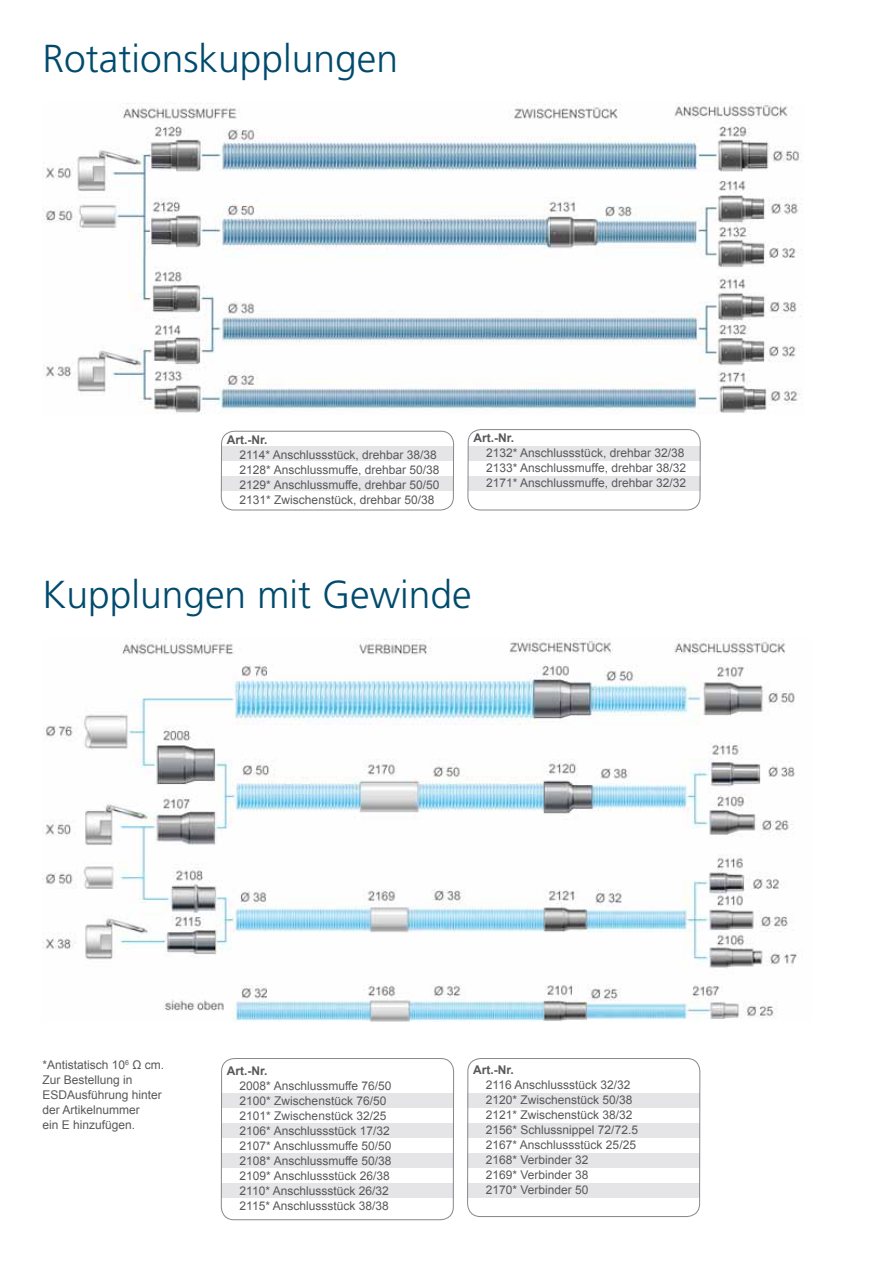
<style>
.page{position:relative;width:893px;height:1263px;background:#fff}
.page>*{position:absolute;margin:0;border:0;box-sizing:border-box;transform-origin:0 0}
.t1{font:300 39px "Frutiger";color:#004a6d}
.t2{font:12px/15px "Arial";color:#58585a}
.t3{font:700 12px "Arial";color:#58585a}
</style>
<div class="page">
<div style="left:221px;top:1093px;width:233px;height:15px;background:#e5e5e7"></div>
<div style="left:221px;top:1123px;width:233px;height:15px;background:#e5e5e7"></div>
<div style="left:221px;top:1153px;width:233px;height:15px;background:#e5e5e7"></div>
<div style="left:221px;top:1182px;width:233px;height:15px;background:#e5e5e7"></div>
<div style="left:467px;top:1093px;width:233px;height:15px;background:#e5e5e7"></div>
<div style="left:467px;top:1123px;width:233px;height:15px;background:#e5e5e7"></div>
<div style="left:467px;top:1153px;width:233px;height:15px;background:#e5e5e7"></div>
<div style="left:467px;top:1182px;width:233px;height:15px;background:#e5e5e7"></div>
<div style="left:221px;top:446px;width:233px;height:15px;background:#e5e5e7"></div>
<div style="left:221px;top:476px;width:233px;height:15px;background:#e5e5e7"></div>
<div style="left:468px;top:446px;width:232px;height:15px;background:#e5e5e7"></div>
<div style="left:468px;top:476px;width:232px;height:15px;background:#e5e5e7"></div>
<div style="left:221px;top:431px;width:233px;height:79px;border:1px solid #85878b;border-radius:13px"></div>
<div style="left:221px;top:1058px;width:233px;height:162px;border:1px solid #85878b;border-radius:13px"></div>
<img style="left:43px;top:639px;width:756px;height:382px">
<img style="left:43px;top:102px;width:758px;height:312px">
<div style="left:468px;top:429px;width:232px;height:81px;border:1px solid #85878b;border-radius:13px"></div>
<div style="left:467px;top:1058px;width:233px;height:159px;border:1px solid #85878b;border-radius:13px"></div>
<h1 class="t1" style="left:43px;top:36px;width:357px">Rotationskupplungen</h1>
<p class="t3" style="left:227px;top:431px;width:42px">Art.-Nr.</p>
<p class="t2" style="left:240px;top:447px;width:201px">2114* Anschlussstück, drehbar 38/38<br>2128* Anschlussmuffe, drehbar 50/38<br>2129* Anschlussmuffe, drehbar 50/50<br>2131* Zwischenstück, drehbar 50/38</p>
<p class="t3" style="left:473px;top:430px;width:42px">Art.-Nr.</p>
<p class="t2" style="left:486px;top:445px;width:201px">2132* Anschlussstück, drehbar 32/38<br>2133* Anschlussmuffe, drehbar 38/32<br>2171* Anschlussmuffe, drehbar 32/32</p>
<h1 class="t1" style="left:43px;top:573px;width:431px">Kupplungen mit Gewinde</h1>
<p class="t2" style="left:43px;top:1058px;width:123px">*Antistatisch 10<sup>6</sup> Ω cm.<br>Zur Bestellung in<br>ESDAusführung hinter der Artikelnummer<br>ein E hinzufügen.</p>
<p class="t3" style="left:227px;top:1063px;width:42px">Art.-Nr.</p>
<p class="t2" style="left:240px;top:1078px;width:153px">2008* Anschlussmuffe 76/50<br>2100* Zwischenstück 76/50<br>2101* Zwischenstück 32/25<br>2106* Anschlussstück 17/32<br>2107* Anschlussmuffe 50/50<br>2108* Anschlussmuffe 50/38<br>2109* Anschlussstück 26/38<br>2110* Anschlussstück 26/32<br>2115* Anschlussstück 38/38</p>
<p class="t3" style="left:473px;top:1062px;width:42px">Art.-Nr.</p>
<p class="t2" style="left:486px;top:1078px;width:154px">2116 Anschlussstück 32/32<br>2120* Zwischenstück 50/38<br>2121* Zwischenstück 38/32<br>2156* Schlussnippel 72/72.5<br>2167* Anschlussstück 25/25<br>2168* Verbinder 32<br>2169* Verbinder 38<br>2170* Verbinder 50</p>
</div>
